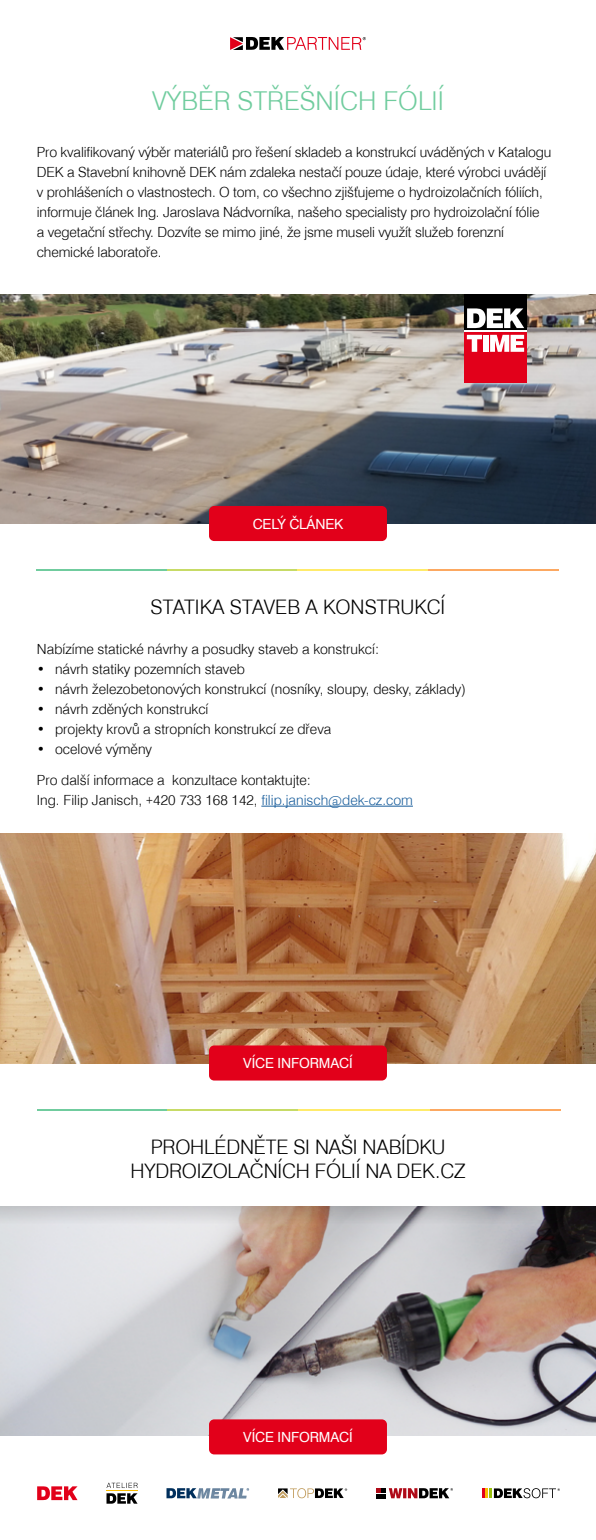
<style>
.page{position:relative;width:596px;height:1540px;background:#fff}
.page>*{position:absolute;margin:0;border:0;box-sizing:border-box;transform-origin:0 0}
.t1{font:300 26px "Swiss 721 TL";color:#70cc9e}
.t2{font:300 20px/24px "Swiss 721 TL";letter-spacing:-.01em;color:#000;text-align:center}
.t3{font:300 14px/20px "Swiss 721 TL";letter-spacing:-.01em;color:#000}
.t4{font:14px "Swiss 721 TL";letter-spacing:-.01em;color:#fff}
.s1{color:#155b9a}
</style>
<div class="page">
<svg style="left:230px;top:37px;width:135px;height:13px"></svg>
<hr style="left:37px;top:569px;width:130px;height:2px;background:#70cc9e">
<hr style="left:167px;top:569px;width:130px;height:2px;background:#c7db66">
<hr style="left:297px;top:569px;width:131px;height:2px;background:#ffeb6b">
<hr style="left:428px;top:569px;width:130px;height:2px;background:#fca861">
<img style="left:0;top:294px;width:595px;height:230px">
<div style="left:209px;top:506px;width:178px;height:35px;background:#e2001a;border-radius:5px"></div>
<div style="left:464px;top:332px;width:63px;height:51px;background:#e2001a"></div>
<svg style="left:466px;top:335px;width:15px;height:17px"></svg>
<div style="left:483px;top:335px;width:5px;height:17px;background:#fff"></div>
<svg style="left:490px;top:335px;width:33px;height:17px"></svg>
<div style="left:464px;top:294px;width:63px;height:37px;background:#000"></div>
<svg style="left:467px;top:308px;width:57px;height:20px"></svg>
<hr style="left:464px;top:331px;width:63px;height:1px;background:#fff">
<img style="left:0;top:1233px;width:595px;height:202px">
<hr style="left:37px;top:1108px;width:130px;height:2px;background:#70cc9e">
<hr style="left:167px;top:1108px;width:131px;height:2px;background:#c7db66">
<hr style="left:298px;top:1108px;width:131px;height:2px;background:#ffeb6b">
<hr style="left:429px;top:1108px;width:131px;height:2px;background:#fca861">
<svg style="left:37px;top:1486px;width:40px;height:13px"></svg>
<svg style="left:166px;top:1488px;width:83px;height:10px"></svg>
<svg style="left:278px;top:1488px;width:69px;height:10px"></svg>
<svg style="left:376px;top:1488px;width:76px;height:10px"></svg>
<svg style="left:482px;top:1488px;width:77px;height:10px"></svg>
<svg style="left:107px;top:1482px;width:30px;height:5px"></svg>
<hr style="left:106px;top:1489px;width:31px;height:1px;background:#fabb00">
<svg style="left:106px;top:1493px;width:31px;height:10px"></svg>
<div style="left:209px;top:1419px;width:178px;height:35px;background:#e2001a;border-radius:5px"></div>
<svg style="left:0;top:1206px;width:595px;height:27px;background:#b7b2b2"></svg>
<img style="left:0;top:833px;width:595px;height:230px">
<hr style="left:261px;top:805px;width:151px;height:1px;background:#155b9a">
<div style="left:209px;top:1045px;width:178px;height:35px;background:#e2001a;border-radius:5px"></div>
<h1 class="t1" style="left:152px;top:84px;width:293px">VÝBĚR STŘEŠNÍCH FÓLIÍ</h1>
<p class="t3" style="left:37px;top:142px;width:515px">Pro kvalifikovaný výběr materiálů pro řešení skladeb a konstrukcí uváděných v Katalogu DEK a Stavební knihovně DEK nám zdaleka nestačí pouze údaje, které výrobci uvádějí v prohlášeních o vlastnostech. O tom, co všechno zjišťujeme o hydroizolačních fóliích, informuje článek Ing. Jaroslava Nádvorníka, našeho specialisty pro hydroizolační fólie<br>a vegetační střechy. Dozvíte se mimo jiné, že jsme museli využít služeb forenzní chemické laboratoře.</p>
<p class="t4" style="left:252px;top:515px;width:92px">CELÝ ČLÁNEK</p>
<h2 class="t2" style="left:150px;top:593px;width:296px">STATIKA STAVEB A KONSTRUKCÍ</h2>
<p class="t3" style="left:37px;top:638px;width:343px">Nabízíme statické návrhy a posudky staveb a konstrukcí:</p>
<p class="t3" style="left:37px;top:658px;width:209px">• návrh statiky pozemních staveb</p>
<p class="t3" style="left:37px;top:678px;width:430px">• návrh železobetonových konstrukcí (nosníky, sloupy, desky, základy)</p>
<p class="t3" style="left:37px;top:698px;width:173px">• návrh zděných konstrukcí</p>
<p class="t3" style="left:37px;top:718px;width:296px">• projekty krovů a stropních konstrukcí ze dřeva</p>
<p class="t3" style="left:37px;top:738px;width:116px">• ocelové výměny</p>
<p class="t3" style="left:37px;top:769px;width:377px">Pro další informace a konzultace kontaktujte:<br>Ing. Filip Janisch, +420 733 168 142, <span class="s1">filip.janisch@dek-cz.com</span></p>
<p class="t4" style="left:243px;top:1054px;width:111px">VÍCE INFORMACÍ</p>
<h2 class="t2" style="left:130px;top:1133px;width:336px">PROHLÉDNĚTE SI NAŠI NABÍDKU<br>HYDROIZOLAČNÍCH FÓLIÍ NA DEK.CZ</h2>
<p class="t4" style="left:243px;top:1428px;width:111px">VÍCE INFORMACÍ</p>
</div>
